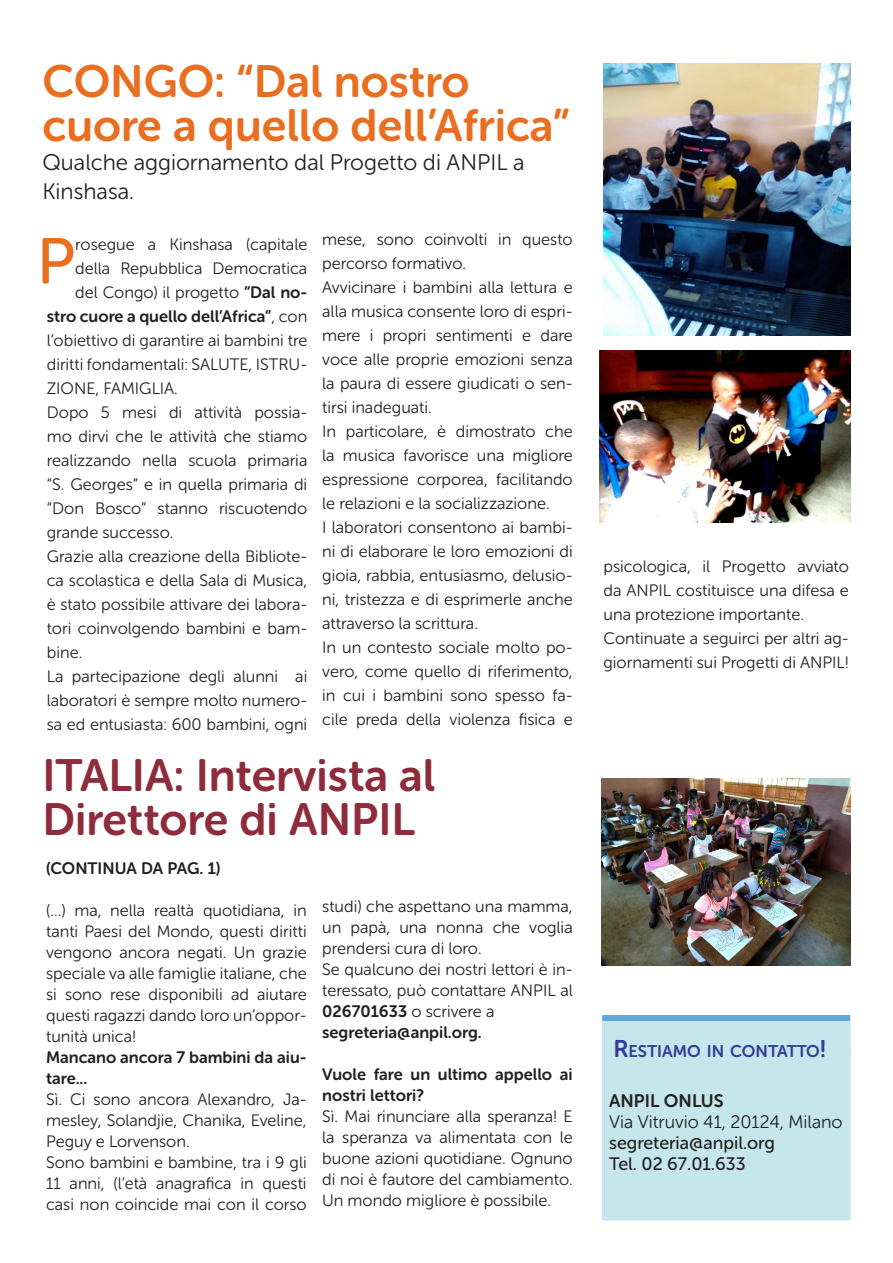
<style>
.page{position:relative;width:893px;height:1263px;background:#fff}
.page>*{position:absolute;margin:0;border:0;box-sizing:border-box;transform-origin:0 0}
.t1{font:64.5px "Museo Sans Rounded 500";color:#e96e1f}
.t2{font:45px/43.8px "Museo Sans Rounded 700";color:#e96e1f}
.t3{font:45px/43.8px "Museo Sans Rounded 700";color:#8f2c3b}
.t4{font:22.5px/29.4px "Museo Sans Rounded 300";color:#231f20}
.t5{font:18px/21px "Museo Sans Rounded 300";color:#231f20}
.t6{font:18px "Museo Sans Rounded 500";color:#231f20}
.t7{font:18px "Museo Sans Rounded 700";color:#231f20}
.t8{font:16.8px "Museo Sans Rounded 700";color:#353b97}
.t9{font:16.5px/24px "Museo Sans Rounded 300";color:#231f20;text-align:justify}
.t10{font:16.5px/21px "Museo Sans Rounded 700";color:#231f20}
.s1{font-family:"Museo Sans Rounded 700"}
.s2{font-family:"Museo Sans Rounded 300"}
.s3{font-size:24px}
.s4{font-family:"Museo Sans Rounded 500"}
</style>
<div class="page">
<img style="left:600px;top:350px;width:250px;height:172px">
<img style="left:603px;top:63px;width:247px;height:273px">
<div style="left:602px;top:1018px;width:248px;height:202px;background:#c5e7ec"></div>
<div style="left:602px;top:1015px;width:248px;height:6px;background:#5eaade"></div>
<img style="left:602px;top:779px;width:248px;height:187px">
<p class="t2" style="left:43px;top:60px;width:529px">CONGO: “Dal nostro cuore a quello dell’Africa”</p>
<p class="t4" style="left:43px;top:148px;width:484px">Qualche aggiornamento dal Progetto di ANPIL a<br>Kinshasa.</p>
<p class="t9" style="left:322px;top:227px;width:252px">mese, sono coinvolti in questo percorso formativo.</p>
<p class="t9" style="left:322px;top:275px;width:252px">Avvicinare i bambini alla lettura e alla musica consente loro di espri&shy;mere i propri sentimenti e dare voce alle proprie emozioni senza la paura di essere giudicati o sen&shy;tirsi inadeguati.</p>
<p class="t9" style="left:322px;top:419px;width:252px">In particolare, è dimostrato che la musica favorisce una migliore espressione corporea, facilitando le relazioni e la socializzazione.</p>
<p class="t9" style="left:322px;top:515px;width:252px">I laboratori consentono ai bambi&shy;ni di elaborare le loro emozioni di gioia, rabbia, entusiasmo, delusio&shy;ni, tristezza e di esprimerle anche attraverso la scrittura.</p>
<p class="t9" style="left:322px;top:635px;width:252px">In un contesto sociale molto po&shy;vero, come quello di riferimento, in cui i bambini sono spesso fa&shy;cile preda della violenza fisica e</p>
<p class="t1" style="left:37px;top:226px;width:40px">P</p>
<p class="t9" style="left:75px;top:232px;width:234px">rosegue a Kinshasa (capitale</p>
<p class="t9" style="left:75px;top:256px;width:234px">della Repubblica Democratica</p>
<p class="t9" style="left:75px;top:280px;width:234px">del Congo) il progetto <span class="s1">”Dal no-</span></p>
<p class="t10" style="left:47px;top:306px;width:262px">stro cuore a quello dell’Africa”<span class="s2">, con</span></p>
<p class="t9" style="left:47px;top:328px;width:262px">l’obiettivo di garantire ai bambini tre</p>
<p class="t9" style="left:47px;top:352px;width:262px">diritti fondamentali: SALUTE, ISTRU-</p>
<p class="t9" style="left:47px;top:376px;width:133px">ZIONE, FAMIGLIA.</p>
<p class="t9" style="left:47px;top:400px;width:262px">Dopo 5 mesi di attività possia&shy;mo dirvi che le attività che stiamo realizzando nella scuola primaria “S. Georges” e in quella primaria di “Don Bosco” stanno riscuotendo grande successo.</p>
<p class="t9" style="left:47px;top:544px;width:262px">Grazie alla creazione della Bibliote&shy;ca scolastica e della Sala di Musica, è stato possibile attivare dei labora&shy;tori coinvolgendo bambini e bam&shy;bine.</p>
<p class="t9" style="left:47px;top:664px;width:262px">La partecipazione degli alunni ai laboratori è sempre molto numero&shy;sa ed entusiasta: 600 bambini, ogni</p>
<p class="t3" style="left:43px;top:754px;width:394px">ITALIA: Intervista al<br>Direttore di ANPIL</p>
<p class="t10" style="left:46px;top:858px;width:176px">(CONTINUA DA PAG. 1)</p>
<p class="t9" style="left:46px;top:900px;width:262px;line-height:21px">(...) ma, nella realtà quotidiana, in tanti Paesi del Mondo, questi diritti vengono ancora negati. Un grazie speciale va alle famiglie italiane, che si sono rese disponibili ad aiutare questi ragazzi dando loro un’oppor&shy;tunità unica!</p>
<p class="t10" style="left:46px;top:1047px;width:262px">Mancano ancora 7 bambini da aiu&shy;tare...</p>
<p class="t9" style="left:46px;top:1089px;width:262px;line-height:21px">Sì. Ci sono ancora Alexandro, Ja&shy;mesley, Solandjie, Chanika, Eveline, Peguy e Lorvenson.</p>
<p class="t9" style="left:46px;top:1152px;width:262px;line-height:21px">Sono bambini e bambine, tra i 9 gli 11 anni, (l’età anagrafica in questi casi non coincide mai con il corso</p>
<p class="t9" style="left:322px;top:896px;width:252px;line-height:21px">studi) che aspettano una mamma, un papà, una nonna che voglia prendersi cura di loro.</p>
<p class="t9" style="left:322px;top:959px;width:252px;line-height:21px">Se qualcuno dei nostri lettori è in&shy;teressato, può contattare ANPIL al <span class="s1">026701633</span> o scrivere a</p>
<p class="t10" style="left:322px;top:1022px;width:161px">segreteria@anpil.org.</p>
<p class="t10" style="left:322px;top:1064px;width:252px">Vuole fare un ultimo appello ai nostri lettori?</p>
<p class="t9" style="left:322px;top:1106px;width:252px;line-height:21px">Sì. Mai rinunciare alla speranza! E la speranza va alimentata con le buone azioni quotidiane. Ognuno di noi è fautore del cambiamento.<br>Un mondo migliore è possibile.</p>
<p class="t9" style="left:603px;top:554px;width:247px">psicologica, il Progetto avviato da ANPIL costituisce una difesa e una protezione importante.</p>
<p class="t9" style="left:603px;top:626px;width:247px">Continuate a seguirci per altri ag&shy;giornamenti sui Progetti di ANPIL!</p>
<p class="t8" style="left:613px;top:1042px;width:214px"><span class="s3">R</span>ESTIAMO IN CONTATTO<span class="s3">!</span></p>
<p class="t7" style="left:609px;top:1091px;width:116px">ANPIL ONLUS</p>
<p class="t5" style="left:609px;top:1112px;width:235px">Via Vitruvio 41, 20124, Milano <span class="s4">segreteria@anpil.org</span></p>
<p class="t6" style="left:609px;top:1154px;width:138px">Tel. 02 67.01.633</p>
</div>
